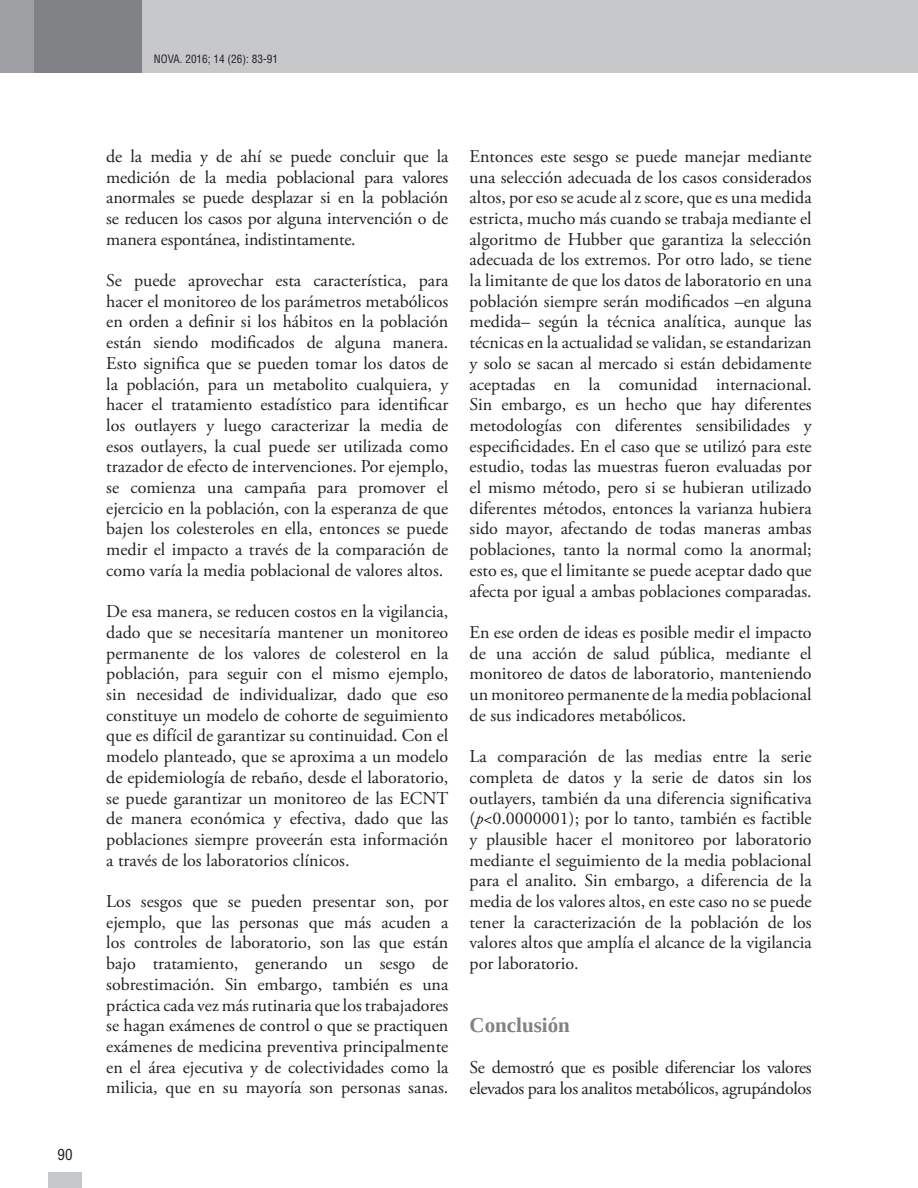
<style>
.page{position:relative;width:918px;height:1188px;background:#fff}
.page>*{position:absolute;margin:0;border:0;box-sizing:border-box;transform-origin:0 0}
.t1{font:700 21px "Liberation Serif";color:#808285}
.t2{font:18px/20.7px "Adobe Garamond Pro";color:#231f20;text-align:justify}
.t3{font:18px/20.7px "Adobe Garamond Pro";letter-spacing:-.02em;color:#231f20}
.t4{font:condensed 15px "Helvetica LT Std";color:#231f20}
.t5{font:condensed 11.25px "Helvetica LT Std";color:#231f20}
.s1{font-style:italic}
</style>
<div class="page">
<div style="left:0;top:0;width:918px;height:73px;background:#c7c8ca"></div>
<div style="left:28px;top:0;width:114px;height:73px;background:#808285"></div>
<div style="left:0;top:0;width:34px;height:73px;background:#9d9fa2"></div>
<div style="left:49px;top:1172px;width:33px;height:16px;background:#c7c8ca"></div>
<p class="t4" style="left:58px;top:1145px;width:16px">90</p>
<p class="t5" style="left:154px;top:52px;width:126px">NOVA. 2016; 14 (26): 83-91</p>
<p class="t2" style="left:106px;top:146px;width:344px">de la media y de ahí se puede concluir que la medición de la media poblacional para valores anormales se puede desplazar si en la población se reducen los casos por alguna intervención o de manera espontánea, indistintamente.</p>
<p class="t2" style="left:106px;top:271px;width:344px">Se puede aprovechar esta característica, para hacer el monitoreo de los parámetros metabólicos en orden a definir si los hábitos en la población están siendo modificados de alguna manera.<br>Esto significa que se pueden tomar los datos de la población, para un metabolito cualquiera, y hacer el tratamiento estadístico para identificar los outlayers y luego caracterizar la media de esos outlayers, la cual puede ser utilizada como trazador de efecto de intervenciones. Por ejemplo, se comienza una campaña para promover el ejercicio en la población, con la esperanza de que bajen los colesteroles en ella, entonces se puede medir el impacto a través de la comparación de como varía la media poblacional de valores altos.</p>
<p class="t2" style="left:106px;top:602px;width:344px">De esa manera, se reducen costos en la vigilancia, dado que se necesitaría mantener un monitoreo permanente de los valores de colesterol en la población, para seguir con el mismo ejemplo, sin necesidad de individualizar, dado que eso constituye un modelo de cohorte de seguimiento que es difícil de garantizar su continuidad. Con el modelo planteado, que se aproxima a un modelo de epidemiología de rebaño, desde el laboratorio, se puede garantizar un monitoreo de las ECNT de manera económica y efectiva, dado que las poblaciones siempre proveerán esta información a través de los laboratorios clínicos.</p>
<p class="t2" style="left:106px;top:892px;width:344px">Los sesgos que se pueden presentar son, por ejemplo, que las personas que más acuden a los controles de laboratorio, son las que están bajo tratamiento, generando un sesgo de sobrestimación. Sin embargo, también es una práctica cada vez más rutinaria que los trabajadores se hagan exámenes de control o que se practiquen exámenes de medicina preventiva principalmente en el área ejecutiva y de colectividades como la milicia, que en su mayoría son personas sanas.</p>
<p class="t2" style="left:470px;top:146px;width:344px">Entonces este sesgo se puede manejar mediante una selección adecuada de los casos considerados altos, por eso se acude al z score, que es una medida estricta, mucho más cuando se trabaja mediante el algoritmo de Hubber que garantiza la selección adecuada de los extremos. Por otro lado, se tiene la limitante de que los datos de laboratorio en una población siempre serán modificados –en alguna medida– según la técnica analítica, aunque las técnicas en la actualidad se validan, se estandarizan y solo se sacan al mercado si están debidamente aceptadas en la comunidad internacional.<br>Sin embargo, es un hecho que hay diferentes metodologías con diferentes sensibilidades y especificidades. En el caso que se utilizó para este estudio, todas las muestras fueron evaluadas por el mismo método, pero si se hubieran utilizado diferentes métodos, entonces la varianza hubiera sido mayor, afectando de todas maneras ambas poblaciones, tanto la normal como la anormal; esto es, que el limitante se puede aceptar dado que afecta por igual a ambas poblaciones comparadas.</p>
<p class="t2" style="left:470px;top:623px;width:344px">En ese orden de ideas es posible medir el impacto de una acción de salud pública, mediante el monitoreo de datos de laboratorio, manteniendo un monitoreo permanente de la media poblacional de sus indicadores metabólicos.</p>
<p class="t2" style="left:470px;top:747px;width:344px">La comparación de las medias entre la serie completa de datos y la serie de datos sin los outlayers, también da una diferencia significativa (<span class="s1">p</span>&lt;0.0000001); por lo tanto, también es factible y plausible hacer el monitoreo por laboratorio mediante el seguimiento de la media poblacional para el analito. Sin embargo, a diferencia de la media de los valores altos, en este caso no se puede tener la caracterización de la población de los valores altos que amplía el alcance de la vigilancia por laboratorio.</p>
<p class="t1" style="left:470px;top:1010px;width:102px">Conclusión</p>
<p class="t3" style="left:470px;top:1058px;width:344px">Se demostró que es posible diferenciar los valores elevados para los analitos metabólicos, agrupándolos</p>
</div>
